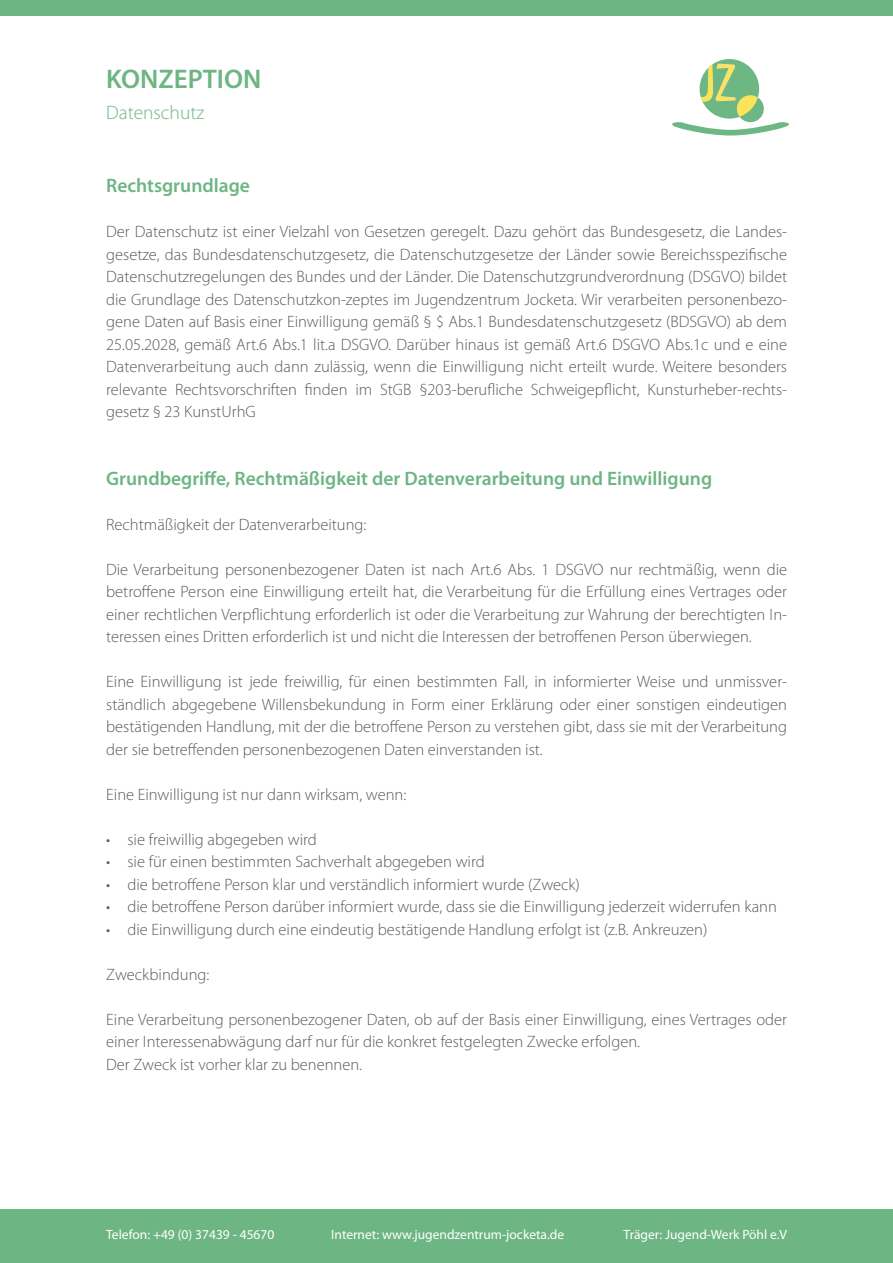
<style>
.page{position:relative;width:893px;height:1263px;background:#fff}
.page>*{position:absolute;margin:0;border:0;box-sizing:border-box;transform-origin:0 0}
.t1{font:600 27px "Myriad Pro";color:#6db583}
.t2{font:600 19.5px "Myriad Pro";color:#6db583}
.t3{font:300 19.5px "Myriad Pro";color:#6db583}
.t4{font:300 16.5px "Myriad Pro";color:#595a5c}
.t5{font:13.5px "Myriad Pro";color:#fff}
</style>
<div class="page">
<div style="left:0;top:1209px;width:892px;height:54px;background:#6db583"></div>
<svg style="left:672px;top:62px;width:117px;height:74px"></svg>
<div style="left:0;top:0;width:892px;height:15px;background:#6db583"></div>
<p class="t1" style="left:106px;top:67px;width:157px">KONZEPTION</p>
<p class="t3" style="left:106px;top:104px;width:100px">Datenschutz</p>
<p class="t2" style="left:106px;top:178px;width:145px">Rechtsgrundlage</p>
<p class="t4" style="left:106px;top:225px;width:682px">Der Datenschutz ist einer Vielzahl von Gesetzen geregelt. Dazu gehört das Bundesgesetz, die Landes-</p>
<p class="t4" style="left:106px;top:248px;width:682px">gesetze, das Bundesdatenschutzgesetz, die Datenschutzgesetze der Länder sowie Bereichsspezifische</p>
<p class="t4" style="left:106px;top:270px;width:682px">Datenschutzregelungen des Bundes und der Länder. Die Datenschutzgrundverordnung (DSGVO) bildet</p>
<p class="t4" style="left:106px;top:293px;width:682px">die Grundlage des Datenschutzkon-zeptes im Jugendzentrum Jocketa. Wir verarbeiten personenbezo-</p>
<p class="t4" style="left:106px;top:315px;width:682px">gene Daten auf Basis einer Einwilligung gemäß § $ Abs.1 Bundesdatenschutzgesetz (BDSGVO) ab dem</p>
<p class="t4" style="left:106px;top:338px;width:682px">25.05.2028, gemäß Art.6 Abs.1 lit.a DSGVO. Darüber hinaus ist gemäß Art.6 DSGVO Abs.1c und e eine</p>
<p class="t4" style="left:106px;top:360px;width:682px">Datenverarbeitung auch dann zulässig, wenn die Einwilligung nicht erteilt wurde. Weitere besonders</p>
<p class="t4" style="left:106px;top:383px;width:682px">relevante Rechtsvorschriften finden im StGB §203-berufliche Schweigepflicht, Kunsturheber-rechts-</p>
<p class="t4" style="left:106px;top:405px;width:151px">gesetz § 23 KunstUrhG</p>
<p class="t2" style="left:106px;top:470px;width:607px">Grundbegriffe, Rechtmäßigkeit der Datenverarbeitung und Einwilligung</p>
<p class="t4" style="left:106px;top:518px;width:262px">Rechtmäßigkeit der Datenverarbeitung:</p>
<p class="t4" style="left:106px;top:563px;width:682px">Die Verarbeitung personenbezogener Daten ist nach Art.6 Abs. 1 DSGVO nur rechtmäßig, wenn die</p>
<p class="t4" style="left:106px;top:585px;width:682px">betroffene Person eine Einwilligung erteilt hat, die Verarbeitung für die Erfüllung eines Vertrages oder</p>
<p class="t4" style="left:106px;top:608px;width:682px">einer rechtlichen Verpflichtung erforderlich ist oder die Verarbeitung zur Wahrung der berechtigten In-</p>
<p class="t4" style="left:106px;top:630px;width:647px">teressen eines Dritten erforderlich ist und nicht die Interessen der betroffenen Person überwiegen.</p>
<p class="t4" style="left:106px;top:675px;width:682px">Eine Einwilligung ist jede freiwillig, für einen bestimmten Fall, in informierter Weise und unmissver-</p>
<p class="t4" style="left:106px;top:698px;width:682px">ständlich abgegebene Willensbekundung in Form einer Erklärung oder einer sonstigen eindeutigen</p>
<p class="t4" style="left:106px;top:720px;width:682px">bestätigenden Handlung, mit der die betroffene Person zu verstehen gibt, dass sie mit der Verarbeitung</p>
<p class="t4" style="left:106px;top:743px;width:438px">der sie betreffenden personenbezogenen Daten einverstanden ist.</p>
<p class="t4" style="left:106px;top:788px;width:301px">Eine Einwilligung ist nur dann wirksam, wenn:</p>
<p class="t4" style="left:106px;top:833px;width:212px">• sie freiwillig abgegeben wird</p>
<p class="t4" style="left:106px;top:855px;width:380px">• sie für einen bestimmten Sachverhalt abgegeben wird</p>
<p class="t4" style="left:106px;top:878px;width:475px">• die betroffene Person klar und verständlich informiert wurde (Zweck)</p>
<p class="t4" style="left:106px;top:900px;width:672px">• die betroffene Person darüber informiert wurde, dass sie die Einwilligung jederzeit widerrufen kann</p>
<p class="t4" style="left:106px;top:923px;width:602px">• die Einwilligung durch eine eindeutig bestätigende Handlung erfolgt ist (z.B. Ankreuzen)</p>
<p class="t4" style="left:106px;top:968px;width:105px">Zweckbindung:</p>
<p class="t4" style="left:106px;top:1013px;width:682px">Eine Verarbeitung personenbezogener Daten, ob auf der Basis einer Einwilligung, eines Vertrages oder</p>
<p class="t4" style="left:106px;top:1035px;width:535px">einer Interessenabwägung darf nur für die konkret festgelegten Zwecke erfolgen.</p>
<p class="t4" style="left:106px;top:1058px;width:257px">Der Zweck ist vorher klar zu benennen.</p>
<p class="t5" style="left:106px;top:1229px;width:170px">Telefon: +49 (0) 37439 - 45670</p>
<p class="t5" style="left:331px;top:1229px;width:234px">Internet: www.jugendzentrum-jocketa.de</p>
<p class="t5" style="left:623px;top:1229px;width:165px">Träger: Jugend-Werk Pöhl e.V</p>
</div>
